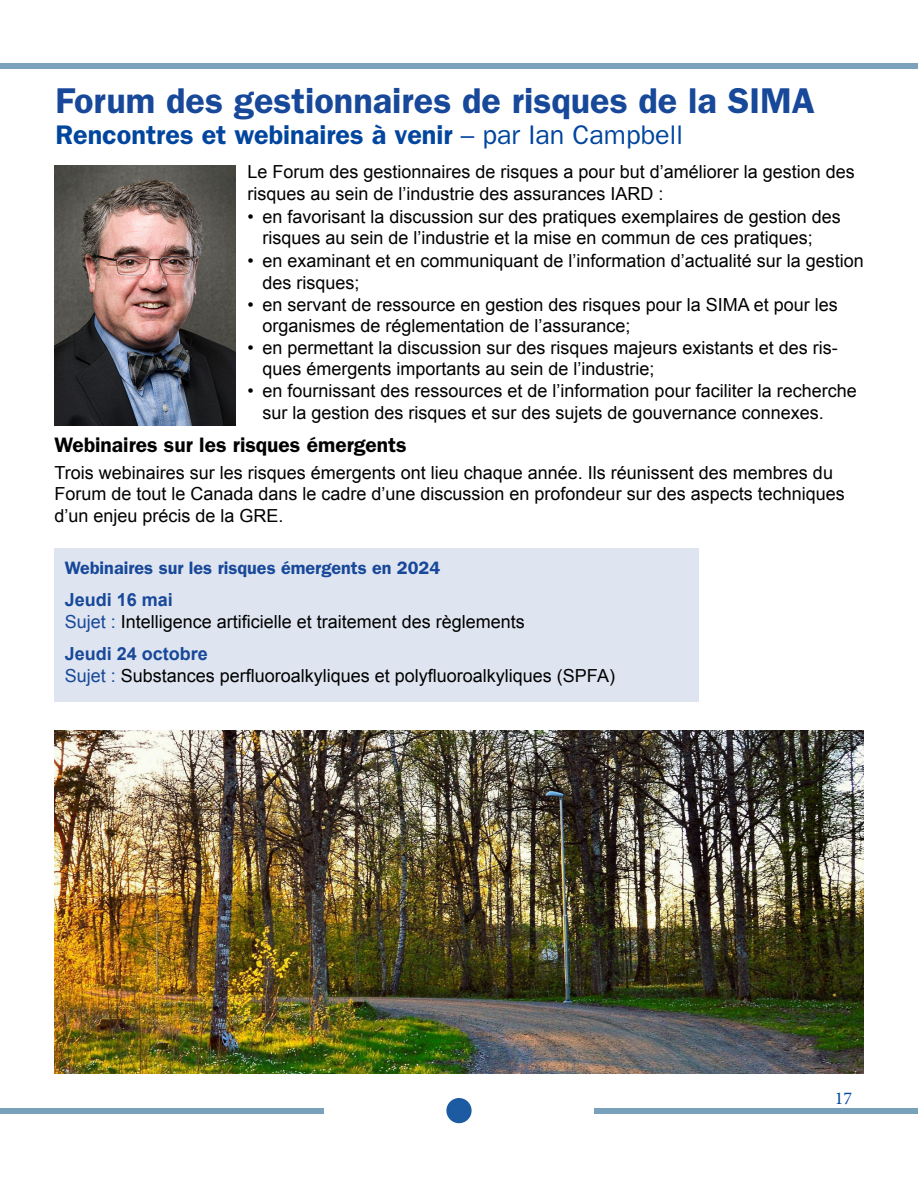
<style>
.page{position:relative;width:918px;height:1188px;background:#fff}
.page>*{position:absolute;margin:0;border:0;box-sizing:border-box;transform-origin:0 0}
.t1{font:600 36px "ITC Franklin Gothic Std";color:#174899}
.t2{font:600 27px "ITC Franklin Gothic Std";color:#00459e}
.t3{font:600 21px "ITC Franklin Gothic Std";color:#000}
.t4{font:18px/21.6px "Arial";color:#000}
.t5{font:600 18px "ITC Franklin Gothic Std";color:#174899}
.t6{font:18px "Minion Pro";color:#00459e}
.s1{font-weight:400}
.s2{font-weight:700;color:#174899}
.s3{color:#174899}
</style>
<div class="page">
<div style="left:0;top:1108px;width:323px;height:6px;background:#7aa1bc"></div>
<div style="left:595px;top:1108px;width:323px;height:6px;background:#7aa1bc"></div>
<div style="left:446px;top:1098px;width:26px;height:25px;background:#1c5ba2;border-radius:50%"></div>
<img style="left:54px;top:165px;width:182px;height:261px">
<div style="left:54px;top:549px;width:645px;height:153px;background:#dee4f0"></div>
<img style="left:54px;top:731px;width:810px;height:343px">
<div style="left:0;top:64px;width:918px;height:5px;background:#7da2bd"></div>
<h1 class="t1" style="left:55px;top:80px;width:761px">Forum des gestionnaires de risques de la SIMA</h1>
<h2 class="t2" style="left:55px;top:119px;width:629px">Rencontres et webinaires à venir <span class="s1">– par Ian Campbell</span></h2>
<p class="t4" style="left:248px;top:161px;width:609px">Le Forum des gestionnaires de risques a pour but d’améliorer la gestion des risques au sein de l’industrie des assurances IARD :</p>
<p class="t4" style="left:262px;top:206px;width:580px;text-indent:-15px">• en favorisant la discussion sur des pratiques exemplaires de gestion des risques au sein de l’industrie et la mise en commun de ces pratiques;</p>
<p class="t4" style="left:262px;top:251px;width:603px;text-indent:-15px">• en examinant et en communiquant de l’information d’actualité sur la gestion des risques;</p>
<p class="t4" style="left:262px;top:294px;width:577px;text-indent:-15px">• en servant de ressource en gestion des risques pour la SIMA et pour les organismes de réglementation de l’assurance;</p>
<p class="t4" style="left:262px;top:337px;width:577px;text-indent:-15px">• en permettant la discussion sur des risques majeurs existants et des ris&shy;ques émergents importants au sein de l’industrie;</p>
<p class="t4" style="left:262px;top:380px;width:596px;text-indent:-15px">• en fournissant des ressources et de l’information pour faciliter la recherche sur la gestion des risques et sur des sujets de gouvernance connexes.</p>
<p class="t3" style="left:54px;top:433px;width:354px">Webinaires sur les risques émergents</p>
<p class="t4" style="left:54px;top:462px;width:792px">Trois webinaires sur les risques émergents ont lieu chaque année. Ils réunissent des membres du<br>Forum de tout le Canada dans le cadre d’une discussion en profondeur sur des aspects techniques d’un enjeu précis de la GRE.</p>
<p class="t5" style="left:65px;top:558px;width:377px">Webinaires sur les risques émergents en 2024</p>
<p class="t4" style="left:65px;top:590px;width:462px"><span class="s2">Jeudi 16 mai<br></span><span class="s3">Sujet :</span> Intelligence artificielle et traitement des règlements</p>
<p class="t4" style="left:65px;top:643px;width:552px"><span class="s2">Jeudi 24 octobre<br></span><span class="s3">Sujet :</span> Substances perfluoroalkyliques et polyfluoroalkyliques (SPFA)</p>
<p class="t6" style="left:835px;top:1086px;width:19px">17</p>
</div>
